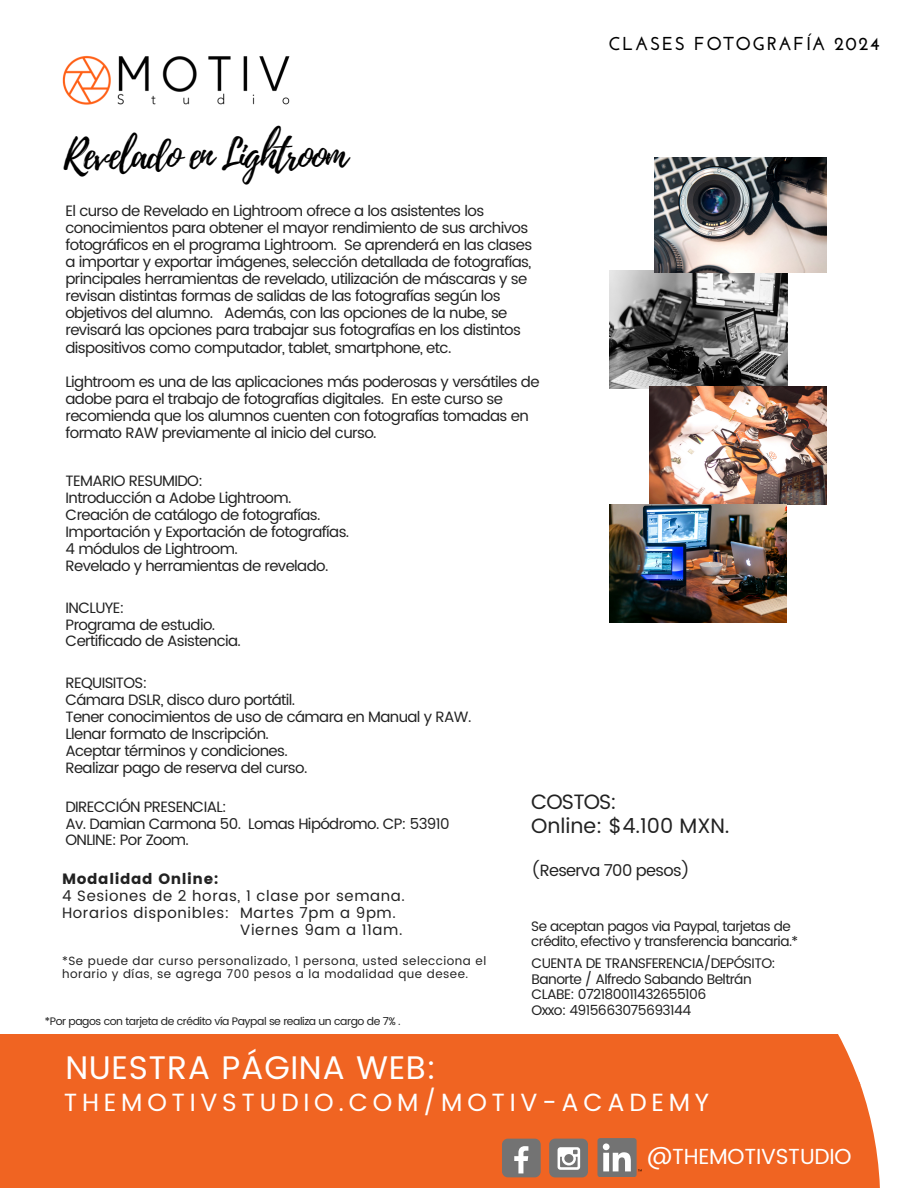
<style>
.page{position:relative;width:918px;height:1188px;background:#fff}
.page>*{position:absolute;margin:0;border:0;box-sizing:border-box;transform-origin:0 0}
.t1{font:40.5px "Playlist Script";letter-spacing:-.05em;color:#010101}
.t2{font:32.7px "Poppins";letter-spacing:.02em;color:#fff}
.t3{font:24.9px "Poppins";letter-spacing:.19em;color:#fff}
.t4{font:21.75px "Poppins";letter-spacing:-.01em;color:#fff}
.t5{font:20.85px "Poppins";color:#222}
.t6{font:700 18.75px "Josefin Sans";letter-spacing:.08em;color:#000}
.t7{font:16.35px "Poppins";letter-spacing:-.04em;color:#222}
.t8{font:15px/17.1px "Poppins";letter-spacing:-.04em;color:#222}
.t9{font:15px "Poppins";letter-spacing:.04em;color:#222}
.t10{font:15px "Poppins";letter-spacing:.04em;color:#222}
.t11{font:13.8px "Poppins";letter-spacing:-.04em;color:#222}
.t12{font:13.65px/15.3px "Poppins";letter-spacing:-.04em;color:#222}
.t13{font:12px/12.9px "Poppins";letter-spacing:.04em;color:#222}
.t14{font:10.95px "Poppins";letter-spacing:-.04em;color:#222}
</style>
<div class="page">
<div style="left:90px;top:1034px;width:430px;height:154px;background:#f06422"></div>
<div style="left:0;top:1034px;width:93px;height:154px;background:#f06422"></div>
<img style="left:62px;top:55px;width:228px;height:50px">
<div style="left:502px;top:1139px;width:39px;height:38px;background:#737373;border-radius:6px"></div>
<svg style="left:514px;top:1034px;width:366px;height:154px;background:#e96d32"></svg>
<img style="left:610px;top:270px;width:178px;height:118px">
<img style="left:650px;top:387px;width:177px;height:118px">
<img style="left:654px;top:157px;width:172px;height:115px">
<img style="left:610px;top:504px;width:177px;height:118px">
<p class="t1" style="left:64px;top:126px;width:285px">Revelado en Lightroom</p>
<p class="t6" style="left:608px;top:35px;width:273px">CLASES FOTOGRAFÍA 2024</p>
<p class="t8" style="left:65px;top:202px;width:468px">El curso de Revelado en Lightroom ofrece a los asistentes los conocimientos para obtener el mayor rendimiento de sus archivos fotográficos en el programa Lightroom. Se aprenderá en las clases a importar y exportar imágenes, selección detallada de fotografías, principales herramientas de revelado, utilización de máscaras y se revisan distintas formas de salidas de las fotografías según los objetivos del alumno. Además, con las opciones de la nube, se revisará las opciones para trabajar sus fotografías en los distintos dispositivos como computador, tablet, smartphone, etc.</p>
<p class="t8" style="left:65px;top:373px;width:476px">Lightroom es una de las aplicaciones más poderosas y versátiles de adobe para el trabajo de fotografías digitales. En este curso se recomienda que los alumnos cuenten con fotografías tomadas en formato RAW previamente al inicio del curso.</p>
<p class="t8" style="left:66px;top:473px;width:139px">TEMARIO RESUMIDO:</p>
<p class="t8" style="left:66px;top:489px;width:227px">Introducción a Adobe Lightroom.</p>
<p class="t8" style="left:66px;top:506px;width:257px">Creación de catálogo de fotografías.</p>
<p class="t8" style="left:66px;top:523px;width:285px">Importación y Exportación de fotografías.</p>
<p class="t8" style="left:66px;top:540px;width:174px">4 módulos de Lightroom.</p>
<p class="t8" style="left:66px;top:557px;width:264px">Revelado y herramientas de revelado.</p>
<p class="t8" style="left:66px;top:599px;width:60px">INCLUYE:</p>
<p class="t8" style="left:66px;top:616px;width:151px">Programa de estudio.</p>
<p class="t8" style="left:66px;top:633px;width:177px">Certificado de Asistencia.</p>
<p class="t8" style="left:65px;top:675px;width:83px">REQUISITOS:</p>
<p class="t8" style="left:65px;top:692px;width:231px">Cámara DSLR, disco duro portátil.</p>
<p class="t8" style="left:65px;top:708px;width:408px">Tener conocimientos de uso de cámara en Manual y RAW.</p>
<p class="t8" style="left:65px;top:725px;width:205px">Llenar formato de Inscripción.</p>
<p class="t8" style="left:65px;top:742px;width:224px">Aceptar términos y condiciones.</p>
<p class="t8" style="left:65px;top:759px;width:244px">Realizar pago de reserva del curso.</p>
<p class="t8" style="left:65px;top:798px;width:163px">DIRECCIÓN PRESENCIAL:</p>
<p class="t8" style="left:65px;top:815px;width:386px">Av. Damian Carmona 50. Lomas Hipódromo. CP: 53910</p>
<p class="t8" style="left:65px;top:832px;width:125px">ONLINE: Por Zoom.</p>
<p class="t5" style="left:531px;top:790px;width:87px">COSTOS:</p>
<p class="t5" style="left:531px;top:813px;width:200px">Online: $4.100 MXN.</p>
<p class="t7" style="left:531px;top:860px;width:160px">(Reserva 700 pesos)</p>
<p class="t10" style="left:62px;top:870px;width:158px">Modalidad Online:</p>
<p class="t9" style="left:62px;top:887px;width:344px">4 Sesiones de 2 horas, 1 clase por semana.</p>
<p class="t9" style="left:62px;top:904px;width:335px">Horarios disponibles: Martes 7pm a 9pm.</p>
<p class="t9" style="left:240px;top:921px;width:164px">Viernes 9am a 11am.</p>
<p class="t13" style="left:62px;top:955px;width:426px">*Se puede dar curso personalizado, 1 persona, usted selecciona el horario y días, se agrega 700 pesos a la modalidad que desee.</p>
<p class="t12" style="left:531px;top:918px;width:269px">Se aceptan pagos via Paypal, tarjetas de crédito, efectivo y transferencia bancaria.*</p>
<p class="t11" style="left:532px;top:955px;width:246px">CUENTA DE TRANSFERENCIA/DEPÓSITO:</p>
<p class="t11" style="left:532px;top:971px;width:222px">Banorte / Alfredo Sabando Beltrán</p>
<p class="t11" style="left:532px;top:986px;width:176px">CLABE: 072180011432655106</p>
<p class="t11" style="left:532px;top:1002px;width:161px">Oxxo: 4915663075693144</p>
<p class="t14" style="left:45px;top:1015px;width:357px">*Por pagos con tarjeta de crédito vía Paypal se realiza un cargo de 7% .</p>
<p class="t2" style="left:65px;top:1048px;width:373px">NUESTRA PÁGINA WEB:</p>
<p class="t3" style="left:64px;top:1087px;width:647px">THEMOTIVSTUDIO.COM/MOTIV-ACADEMY</p>
<p class="t4" style="left:647px;top:1144px;width:206px">@THEMOTIVSTUDIO</p>
</div>
